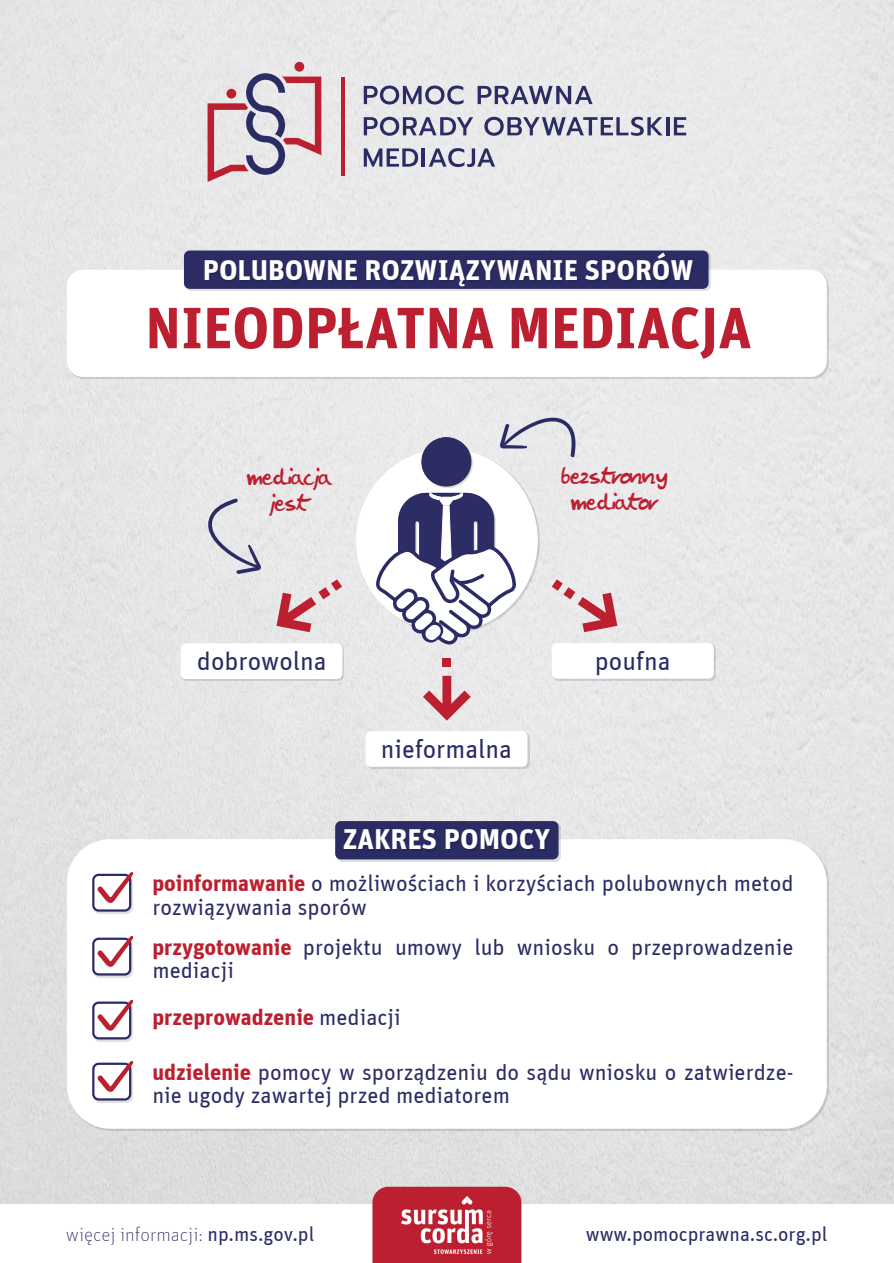
<style>
.page{position:relative;width:894px;height:1263px;background:#fff}
.page>*{position:absolute;margin:0;border:0;box-sizing:border-box;transform-origin:0 0}
.t1{font:700 58.05px "Unit";color:#bc1f2f}
.t2{font:700 28.8px "Unit";color:#fff}
.t3{font:25.95px "Unit";color:#2b2c64}
.t4{font:25.5px/26.4px "MK reczne";color:#bc1f2f;text-align:center}
.t5{font:22.5px/22.5px "Unit";color:#2b2c64}
.t6{font:700 22.5px "Unit";color:#bc1f2f}
.t7{font:100 19.95px "Unit";color:#2b2c64}
.t8{font:19.95px "Unit";color:#2b2c64}
.s1{font-weight:700;color:#bc1f2f}
.s2{font-weight:400;color:#2b2c64}
.s3{font-weight:400}
</style>
<div class="page">
<img style="left:0;top:0;width:893px;height:1205px">
<svg style="left:276px;top:579px;width:66px;height:53px"></svg>
<svg style="left:551px;top:579px;width:66px;height:53px"></svg>
<svg style="left:423px;top:676px;width:47px;height:45px"></svg>
<div style="left:442px;top:658px;width:9px;height:9px;background:#bc1f2f"></div>
<img style="left:357px;top:450px;width:182px;height:184px">
<div style="left:356px;top:449px;width:181px;height:183px;background:#fff;border-radius:50%"></div>
<img style="left:398px;top:437px;width:97px;height:51px">
<svg style="left:375px;top:492px;width:140px;height:152px"></svg>
<div style="left:67px;top:839px;width:759px;height:290px;background:#fff;border-radius:43px"></div>
<img style="left:182px;top:645px;width:162px;height:36px">
<div style="left:180px;top:643px;width:162px;height:36px;background:#fff;border-radius:5px"></div>
<img style="left:367px;top:732px;width:162px;height:36px">
<div style="left:365px;top:731px;width:162px;height:36px;background:#fff;border-radius:5px"></div>
<img style="left:553px;top:644px;width:162px;height:36px">
<div style="left:551px;top:643px;width:162px;height:36px;background:#fff;border-radius:5px"></div>
<img style="left:94px;top:904px;width:39px;height:9px">
<div style="left:92px;top:874px;width:39px;height:38px;background:#fff;border:2px solid #2b2c64;border-radius:5px"></div>
<img style="left:68px;top:271px;width:760px;height:108px">
<div style="left:67px;top:270px;width:759px;height:107px;background:#fff;border-radius:16px"></div>
<img style="left:185px;top:252px;width:524px;height:38px">
<div style="left:184px;top:250px;width:524px;height:39px;background:#2b2c64;border-radius:6px"></div>
<img style="left:336px;top:822px;width:224px;height:39px">
<div style="left:335px;top:821px;width:223px;height:38px;background:#2b2c64;border-radius:6px"></div>
<svg style="left:207px;top:498px;width:54px;height:76px"></svg>
<svg style="left:96px;top:872px;width:38px;height:32px"></svg>
<svg style="left:498px;top:417px;width:78px;height:41px"></svg>
<img style="left:94px;top:968px;width:39px;height:9px">
<div style="left:92px;top:938px;width:39px;height:37px;background:#fff;border:2px solid #2b2c64;border-radius:5px"></div>
<svg style="left:96px;top:935px;width:38px;height:33px"></svg>
<img style="left:94px;top:1031px;width:39px;height:10px">
<div style="left:92px;top:1001px;width:39px;height:38px;background:#fff;border:2px solid #2b2c64;border-radius:5px"></div>
<svg style="left:96px;top:999px;width:38px;height:32px"></svg>
<img style="left:94px;top:1093px;width:39px;height:9px">
<div style="left:92px;top:1063px;width:39px;height:37px;background:#fff;border:2px solid #2b2c64;border-radius:5px"></div>
<svg style="left:96px;top:1061px;width:38px;height:32px"></svg>
<div style="left:372px;top:1187px;width:149px;height:76px;background:#bc1f2f"></div>
<img style="left:401px;top:1196px;width:91px;height:57px">
<svg style="left:363px;top:86px;width:100px;height:18px"></svg>
<svg style="left:477px;top:86px;width:115px;height:18px"></svg>
<svg style="left:363px;top:117px;width:110px;height:19px"></svg>
<svg style="left:484px;top:117px;width:178px;height:19px"></svg>
<hr style="left:666px;top:117px;width:3px;height:18px;background:#2b2c64">
<svg style="left:673px;top:117px;width:13px;height:18px"></svg>
<svg style="left:363px;top:148px;width:55px;height:19px"></svg>
<hr style="left:421px;top:148px;width:4px;height:19px;background:#2b2c64">
<svg style="left:428px;top:148px;width:67px;height:19px"></svg>
<hr style="left:341px;top:77px;width:3px;height:98px;background:#bc1f2f">
<div style="left:294px;top:62px;width:10px;height:10px;background:#bc1f2f;border-radius:50%"></div>
<svg style="left:207px;top:73px;width:114px;height:109px"></svg>
<p class="t2" style="left:203px;top:259px;width:492px">POLUBOWNE ROZWIĄZYWANIE SPORÓW</p>
<h1 class="t1" style="left:145px;top:306px;width:607px">NIEODPŁATNA MEDIACJA</h1>
<p class="t4" style="left:247px;top:465px;width:85px">mediacja jest</p>
<p class="t4" style="left:560px;top:464px;width:109px">bezstronny mediator</p>
<p class="t3" style="left:197px;top:651px;width:131px">dobrowolna</p>
<p class="t3" style="left:381px;top:739px;width:133px">nieformalna</p>
<p class="t2" style="left:342px;top:828px;width:209px">ZAKRES POMOCY</p>
<p class="t3" style="left:594px;top:651px;width:77px">poufna</p>
<p class="t5" style="left:152px;top:874px;width:642px;line-height:23.2px"><span class="s1">poinformawanie</span> o możliwościach i korzyściach polubownych metod rozwiązywania sporów</p>
<p class="t5" style="left:152px;top:938px;width:642px"><span class="s1">przygotowanie</span> projektu umowy lub wniosku o przeprowadzenie mediacji</p>
<p class="t6" style="left:152px;top:1008px;width:250px">przeprowadzenie <span class="s2">mediacji</span></p>
<p class="t5" style="left:152px;top:1063px;width:642px"><span class="s1">udzielenie</span> pomocy w sporządzeniu do sądu wniosku o zatwierdze&shy;nie ugody zawartej przed mediatorem</p>
<p class="t7" style="left:66px;top:1226px;width:250px">więcej informacji: <span class="s3">np.ms.gov.pl</span></p>
<p class="t8" style="left:585px;top:1226px;width:243px">www.pomocprawna.sc.org.pl</p>
</div>
